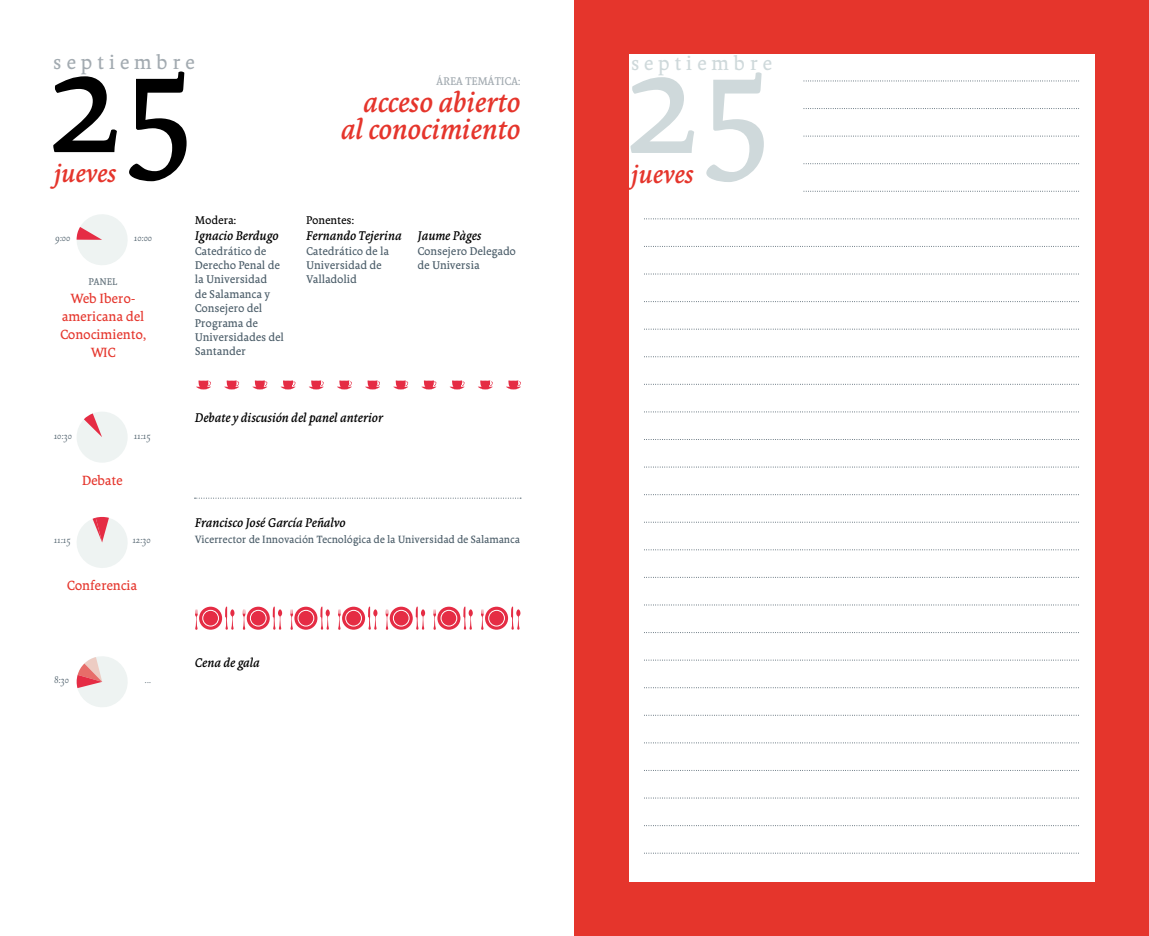
<style>
.page{position:relative;width:1149px;height:936px;background:#fff}
.page>*{position:absolute;margin:0;border:0;box-sizing:border-box;transform-origin:0 0}
.t1{font:150px "Borges Gris";color:#cfd9db}
.t2{font:150px "Borges Gris";color:#000}
.t3{font:italic 30px/27px "Borges Gris";color:#e5352c;text-align:right}
.t4{font:italic 27px "Borges Gris";color:#e5352c}
.t5{font:21px "Borges Gris";letter-spacing:.23em;color:#cfd9db}
.t6{font:21px "Borges Gris";letter-spacing:.23em;color:#a3abb1}
.t7{font:14.25px/18px "Borges Gris";color:#e5352c;text-align:center}
.t8{font:italic 13.5px "Borges Gris";color:#000}
.t9{font:12px/14.4px "Borges Gris";color:#4a5c68}
.t10{font:12px "Borges Poema";color:#4a5c68}
.t11{font:12px "Borges Gris";color:#000}
.t12{font:12px "Borges Gris";letter-spacing:-.01em;color:#a3abb1}
.t13{font:11.25px "Borges Gris";color:#4a5c68}
.t14{font:10.5px "Borges Gris";letter-spacing:-.005em;color:#66757e}
</style>
<div class="page">
<div style="left:574px;top:0;width:574px;height:935px;background:#e5352c"></div>
<div style="left:628px;top:54px;width:466px;height:827px;background:#fff"></div>
<svg style="left:803px;top:81px;width:274px;height:1px"></svg>
<svg style="left:803px;top:108px;width:274px;height:1px"></svg>
<svg style="left:803px;top:136px;width:274px;height:1px"></svg>
<svg style="left:803px;top:163px;width:274px;height:1px"></svg>
<svg style="left:803px;top:191px;width:274px;height:1px"></svg>
<svg style="left:644px;top:218px;width:433px;height:1px"></svg>
<svg style="left:644px;top:246px;width:433px;height:1px"></svg>
<svg style="left:644px;top:274px;width:433px;height:1px"></svg>
<svg style="left:644px;top:301px;width:433px;height:1px"></svg>
<svg style="left:644px;top:329px;width:433px;height:1px"></svg>
<svg style="left:644px;top:356px;width:433px;height:1px"></svg>
<svg style="left:644px;top:384px;width:433px;height:1px"></svg>
<svg style="left:644px;top:411px;width:433px;height:1px"></svg>
<svg style="left:644px;top:439px;width:433px;height:1px"></svg>
<svg style="left:644px;top:467px;width:433px;height:1px"></svg>
<svg style="left:644px;top:494px;width:433px;height:1px"></svg>
<svg style="left:644px;top:522px;width:433px;height:1px"></svg>
<svg style="left:644px;top:549px;width:433px;height:1px"></svg>
<svg style="left:644px;top:577px;width:433px;height:1px"></svg>
<svg style="left:644px;top:604px;width:433px;height:1px"></svg>
<svg style="left:644px;top:632px;width:433px;height:1px"></svg>
<svg style="left:644px;top:659px;width:433px;height:1px"></svg>
<svg style="left:644px;top:687px;width:433px;height:1px"></svg>
<svg style="left:644px;top:715px;width:433px;height:1px"></svg>
<svg style="left:644px;top:742px;width:433px;height:1px"></svg>
<svg style="left:644px;top:770px;width:433px;height:1px"></svg>
<svg style="left:644px;top:797px;width:433px;height:1px"></svg>
<svg style="left:644px;top:825px;width:433px;height:1px"></svg>
<svg style="left:644px;top:852px;width:433px;height:1px"></svg>
<svg style="left:196px;top:380px;width:15px;height:9px"></svg>
<svg style="left:224px;top:380px;width:15px;height:9px"></svg>
<svg style="left:252px;top:380px;width:15px;height:9px"></svg>
<svg style="left:280px;top:380px;width:15px;height:9px"></svg>
<svg style="left:309px;top:380px;width:15px;height:9px"></svg>
<svg style="left:337px;top:380px;width:15px;height:9px"></svg>
<svg style="left:365px;top:380px;width:15px;height:9px"></svg>
<svg style="left:393px;top:380px;width:15px;height:9px"></svg>
<svg style="left:421px;top:380px;width:15px;height:9px"></svg>
<svg style="left:449px;top:380px;width:15px;height:9px"></svg>
<svg style="left:478px;top:380px;width:14px;height:9px"></svg>
<svg style="left:506px;top:380px;width:15px;height:9px"></svg>
<svg style="left:195px;top:609px;width:3px;height:20px"></svg>
<svg style="left:225px;top:606px;width:9px;height:23px"></svg>
<svg style="left:199px;top:606px;width:23px;height:23px"></svg>
<div style="left:203px;top:610px;width:15px;height:16px;background:#e52c44;border-radius:50%"></div>
<div style="left:202px;top:610px;width:16px;height:16px;border:1px solid #fff;border-radius:50%"></div>
<svg style="left:242px;top:609px;width:3px;height:20px"></svg>
<svg style="left:272px;top:606px;width:10px;height:23px"></svg>
<svg style="left:247px;top:606px;width:23px;height:23px"></svg>
<div style="left:250px;top:610px;width:16px;height:16px;background:#e52c44;border-radius:50%"></div>
<div style="left:250px;top:610px;width:16px;height:16px;border:1px solid #fff;border-radius:50%"></div>
<svg style="left:290px;top:609px;width:3px;height:20px"></svg>
<svg style="left:320px;top:606px;width:10px;height:23px"></svg>
<svg style="left:294px;top:606px;width:23px;height:23px"></svg>
<div style="left:298px;top:610px;width:16px;height:16px;background:#e52c44;border-radius:50%"></div>
<div style="left:298px;top:610px;width:16px;height:16px;border:1px solid #fff;border-radius:50%"></div>
<svg style="left:338px;top:609px;width:3px;height:20px"></svg>
<svg style="left:368px;top:606px;width:9px;height:23px"></svg>
<svg style="left:342px;top:606px;width:23px;height:23px"></svg>
<div style="left:345px;top:610px;width:16px;height:16px;background:#e52c44;border-radius:50%"></div>
<div style="left:345px;top:610px;width:16px;height:16px;border:1px solid #fff;border-radius:50%"></div>
<svg style="left:385px;top:609px;width:3px;height:20px"></svg>
<svg style="left:415px;top:606px;width:10px;height:23px"></svg>
<svg style="left:389px;top:606px;width:23px;height:23px"></svg>
<div style="left:393px;top:610px;width:16px;height:16px;background:#e52c44;border-radius:50%"></div>
<div style="left:393px;top:610px;width:16px;height:16px;border:1px solid #fff;border-radius:50%"></div>
<svg style="left:433px;top:609px;width:3px;height:20px"></svg>
<svg style="left:463px;top:606px;width:9px;height:23px"></svg>
<svg style="left:437px;top:606px;width:23px;height:23px"></svg>
<div style="left:441px;top:610px;width:15px;height:16px;background:#e52c44;border-radius:50%"></div>
<div style="left:440px;top:610px;width:17px;height:16px;border:1px solid #fff;border-radius:50%"></div>
<svg style="left:481px;top:609px;width:3px;height:20px"></svg>
<svg style="left:511px;top:606px;width:9px;height:23px"></svg>
<svg style="left:485px;top:606px;width:23px;height:23px"></svg>
<div style="left:488px;top:610px;width:16px;height:16px;background:#e52c44;border-radius:50%"></div>
<div style="left:488px;top:610px;width:16px;height:16px;border:1px solid #fff;border-radius:50%"></div>
<svg style="left:76px;top:214px;width:52px;height:51px"></svg>
<div style="left:77px;top:411px;width:51px;height:51px;background:#eef3f2;border-radius:50%"></div>
<svg style="left:84px;top:413px;width:18px;height:24px"></svg>
<svg style="left:77px;top:517px;width:51px;height:51px"></svg>
<svg style="left:76px;top:656px;width:52px;height:51px"></svg>
<svg style="left:194px;top:497px;width:327px;height:1px"></svg>
<h3 class="t6" style="left:53px;top:50px;width:143px">septiembre</h3>
<h1 class="t2" style="left:43px;top:18px;width:158px">25</h1>
<h3 class="t4" style="left:54px;top:158px;width:64px">jueves</h3>
<p class="t10" style="left:55px;top:233px;width:17px">9:00</p>
<p class="t10" style="left:134px;top:233px;width:20px">10:00</p>
<p class="t14" style="left:89px;top:275px;width:30px">PANEL</p>
<p class="t7" style="left:60px;top:289px;width:87px">Web Ibero&shy;americana del<br>Conocimiento,<br>WIC</p>
<p class="t11" style="left:195px;top:213px;width:43px">Modera:</p>
<p class="t8" style="left:195px;top:228px;width:85px">Ignacio Berdugo</p>
<p class="t9" style="left:195px;top:244px;width:90px">Catedrático de<br>Derecho Penal de la Universidad<br>de Salamanca y<br>Consejero del<br>Programa de<br>Universidades del<br>Santander</p>
<p class="t12" style="left:436px;top:74px;width:86px">ÁREA TEMÁTICA:</p>
<h2 class="t3" style="left:341px;top:89px;width:181px">acceso abierto al conocimiento</h2>
<p class="t11" style="left:306px;top:213px;width:50px">Ponentes:</p>
<p class="t8" style="left:306px;top:228px;width:97px">Fernando Tejerina</p>
<p class="t9" style="left:306px;top:244px;width:84px">Catedrático de la<br>Universidad de<br>Valladolid</p>
<p class="t8" style="left:417px;top:228px;width:65px">Jaume Pàges</p>
<p class="t9" style="left:417px;top:244px;width:100px">Consejero Delegado de Universia</p>
<p class="t10" style="left:54px;top:430px;width:20px">10:30</p>
<p class="t10" style="left:134px;top:430px;width:18px">11:15</p>
<p class="t7" style="left:82px;top:472px;width:42px">Debate</p>
<p class="t10" style="left:54px;top:535px;width:18px">11:15</p>
<p class="t10" style="left:132px;top:535px;width:20px">12:30</p>
<p class="t7" style="left:67px;top:576px;width:72px">Conferencia</p>
<p class="t10" style="left:54px;top:674px;width:16px">8:30</p>
<p class="t10" style="left:145px;top:674px;width:8px">...</p>
<p class="t8" style="left:195px;top:410px;width:190px">Debate y discusión del panel anterior</p>
<p class="t8" style="left:195px;top:514px;width:152px">Francisco José García Peñalvo</p>
<p class="t13" style="left:195px;top:532px;width:326px">Vicerrector de Innovación Tecnológica de la Universidad de Salamanca</p>
<p class="t8" style="left:195px;top:655px;width:66px">Cena de gala</p>
<h3 class="t5" style="left:630px;top:51px;width:143px">septiembre</h3>
<h1 class="t1" style="left:620px;top:19px;width:158px">25</h1>
<h3 class="t4" style="left:631px;top:158px;width:64px">jueves</h3>
</div>
